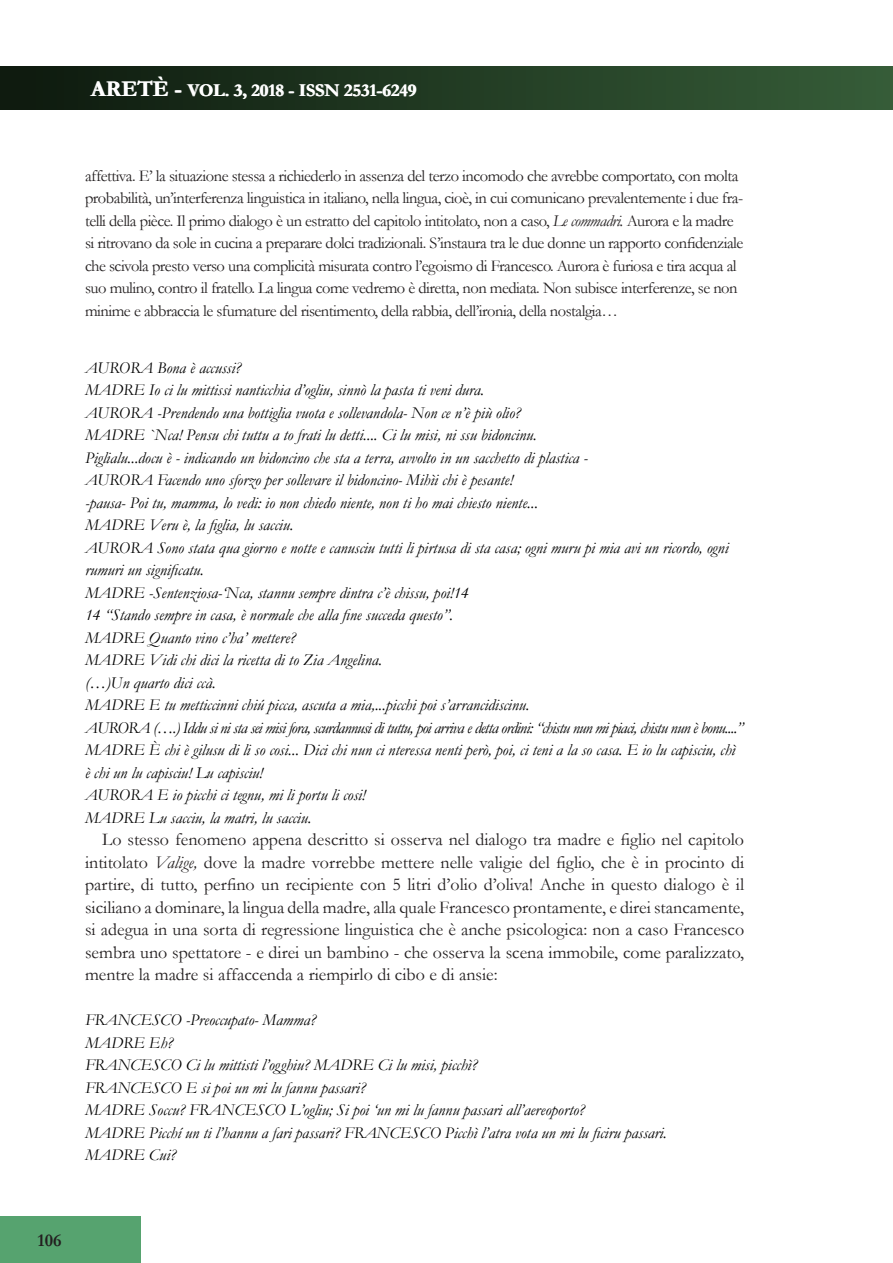
<style>
.page{position:relative;width:893px;height:1263px;background:#fff}
.page>*{position:absolute;margin:0;border:0;box-sizing:border-box;transform-origin:0 0}
.testo{font:18px/22.5px "Garamond";color:#231f20;text-align:justify}
.t1{font:700 18px "Garamond";color:#fff}
.t2{font:700 18px "Garamond";color:#231f20}
.t3{font:italic 16.5px/22.5px "Garamond";color:#000}
.t4{font:16.5px/22.5px "Garamond";letter-spacing:-.03em;color:#231f20}
.t5{font:italic 16.5px "Garamond";letter-spacing:-.04em;color:#000}
.s1{font-size:22.5px}
.s2{font-style:italic}
</style>
<div class="page">
<div style="left:0;top:1217px;width:140px;height:46px;background:#56a36f"></div>
<div style="left:0;top:67px;width:893px;height:42px;background:linear-gradient(to right,#0d190e,#365d38)"></div>
<p class="t1" style="left:91px;top:78px;width:327px"><span class="s1">ARETÈ -</span> VOL. 3, 2018 - ISSN 2531-6249</p>
<p class="t4" style="left:85px;top:164px;width:660px">affettiva. E’ la situazione stessa a richiederlo in assenza del terzo incomodo che avrebbe comportato, con molta probabilità, un’interferenza linguistica in italiano, nella lingua, cioè, in cui comunicano prevalentemente i due fra&shy;telli della pièce. Il primo dialogo è un estratto del capitolo intitolato, non a caso, <span class="s2">Le commadri.</span> Aurora e la madre si ritrovano da sole in cucina a preparare dolci tradizionali. S’instaura tra le due donne un rapporto confidenziale che scivola presto verso una complicità misurata contro l’egoismo di Francesco. Aurora è furiosa e tira acqua al suo mulino, contro il fratello. La lingua come vedremo è diretta, non mediata. Non subisce interferenze, se non minime e abbraccia le sfumature del risentimento, della rabbia, dell’ironia, della nostalgia…</p>
<p class="t3" style="left:85px;top:356px;width:158px">AURORA Bona è accussi?</p>
<p class="t3" style="left:85px;top:378px;width:401px">MADRE Io ci lu mittissi nanticchia d’ogliu, sinnò la pasta ti veni dura.</p>
<p class="t3" style="left:85px;top:401px;width:437px">AURORA -Prendendo una bottiglia vuota e sollevandola- Non ce n’è più olio?</p>
<p class="t3" style="left:85px;top:423px;width:453px">MADRE `Nca! Pensu chi tuttu a to frati lu detti.... Ci lu misi, ni ssu bidoncinu.</p>
<p class="t3" style="left:85px;top:446px;width:504px">Piglialu...docu è - indicando un bidoncino che sta a terra, avvolto in un sacchetto di plastica -</p>
<p class="t3" style="left:85px;top:468px;width:429px">AURORA Facendo uno sforzo per sollevare il bidoncino- Mihìi chi è pesante!</p>
<p class="t3" style="left:85px;top:491px;width:454px">-pausa- Poi tu, mamma, lo vedi: io non chiedo niente, non ti ho mai chiesto niente...</p>
<p class="t3" style="left:85px;top:513px;width:210px">MADRE Veru è, la figlia, lu sacciu.</p>
<p class="t3" style="left:85px;top:536px;width:645px">AURORA Sono stata qua giorno e notte e canusciu tutti li pirtusa di sta casa; ogni muru pi mia avi un ricordo, ogni rumuri un significatu.</p>
<p class="t3" style="left:85px;top:581px;width:385px">MADRE -Sentenziosa-‘Nca, stannu sempre dintra c’è chissu, poi!14</p>
<p class="t3" style="left:85px;top:603px;width:370px">14 “Stando sempre in casa, è normale che alla fine succeda questo”.</p>
<p class="t3" style="left:85px;top:626px;width:212px">MADRE Quanto vino c’ha’ mettere?</p>
<p class="t3" style="left:85px;top:648px;width:298px">MADRE Vidi chi dici la ricetta di to Zia Angelina.</p>
<p class="t3" style="left:85px;top:671px;width:132px">(…)Un quarto dici ccà.</p>
<p class="t3" style="left:85px;top:693px;width:446px">MADRE E tu metticcinni chiú picca, ascuta a mia,...picchi poi s’arrancidiscinu.</p>
<p class="t5" style="left:85px;top:716px;width:660px">AURORA (….) Iddu si ni sta sei misi fora, scurdannusi di tuttu, poi arriva e detta ordini: “chistu nun mi piaci, chistu nun è bonu....”</p>
<p class="t3" style="left:85px;top:738px;width:652px">MADRE È chi è gilusu di li so cosi... Dici chi nun ci nteressa nenti però, poi, ci teni a la so casa. E io lu capisciu, chì è chi un lu capisciu! Lu capisciu!</p>
<p class="t3" style="left:85px;top:783px;width:282px">AURORA E io picchi ci tegnu, mi li portu li cosi!</p>
<p class="t3" style="left:85px;top:806px;width:228px">MADRE Lu sacciu, la matri, lu sacciu.</p>
<p class="testo" style="left:85px;top:828px;width:661px;text-indent:17px">Lo stesso fenomeno appena descritto si osserva nel dialogo tra madre e figlio nel capitolo intitolato <span class="s2">Valige,</span> dove la madre vorrebbe mettere nelle valigie del figlio, che è in procinto di partire, di tutto, perfino un recipiente con 5 litri d’olio d’oliva! Anche in questo dialogo è il siciliano a dominare, la lingua della madre, alla quale Francesco prontamente, e direi stancamente, si adegua in una sorta di regressione linguistica che è anche psicologica: non a caso Francesco sembra uno spettatore - e direi un bambino - che osserva la scena immobile, come paralizzato, mentre la madre si affaccenda a riempirlo di cibo e di ansie:</p>
<p class="t3" style="left:85px;top:1008px;width:233px">FRANCESCO -Preoccupato- Mamma?</p>
<p class="t3" style="left:85px;top:1031px;width:90px">MADRE Eh?</p>
<p class="t3" style="left:85px;top:1053px;width:394px">FRANCESCO Ci lu mittisti l’ogghiu? MADRE Ci lu misi, picchì?</p>
<p class="t3" style="left:85px;top:1076px;width:282px">FRANCESCO E si poi un mi lu fannu passari?</p>
<p class="t3" style="left:85px;top:1098px;width:501px">MADRE Soccu? FRANCESCO L’ogliu; Si poi ‘un mi lu fannu passari all’aereoporto?</p>
<p class="t3" style="left:85px;top:1121px;width:583px">MADRE Picchí un ti l’hannu a fari passari? FRANCESCO Picchì l’atra vota un mi lu ficiru passari.</p>
<p class="t3" style="left:85px;top:1143px;width:93px">MADRE Cui?</p>
<p class="t2" style="left:38px;top:1228px;width:26px">106</p>
</div>
